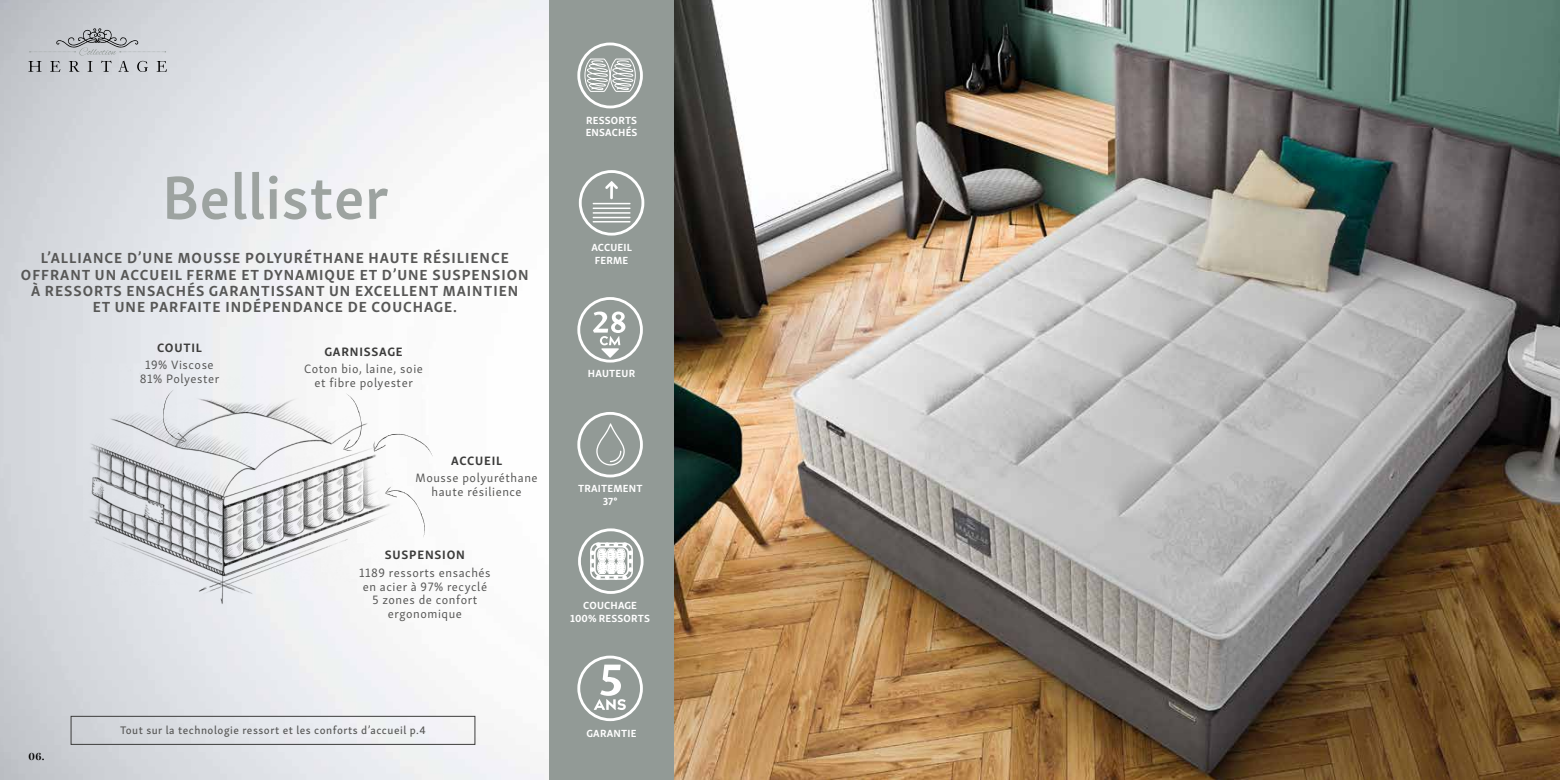
<style>
.page{position:relative;width:1560px;height:780px;background:#fff}
.page>*{position:absolute;margin:0;border:0;box-sizing:border-box;transform-origin:0 0}
.t1{font:600 62.5px "Skolar Sans PE";color:#9da3a0}
.t2{font:700 15px/16.2px "Skolar Sans PE";letter-spacing:.065em;color:#575756;text-align:center}
.t3{font:12.5px/13.8px "Skolar Sans PE";letter-spacing:.045em;color:#575756;text-align:center}
.t4{font:700 12.5px "Skolar Sans PE";letter-spacing:.065em;color:#3c3c3b}
.t5{font:12.5px/12.5px "Charlotte Sans Book Plain";color:#fff}
.t6{font:11.25px "Skolar Sans PE Me";letter-spacing:.045em;color:#575756}
.t7{font:700 10.62px/12.5px "Skolar Sans PE";letter-spacing:.02em;color:#fff;text-align:center}
.t8{font:700 10px "Playfair Display";color:#000}
</style>
<div class="page">
<img style="left:0;top:0;width:549px;height:780px">
<div style="left:71px;top:716px;width:404px;height:28px;border:1px solid #3c3c3b"></div>
<img style="left:673px;top:0;width:886px;height:780px">
<img style="left:76px;top:359px;width:326px;height:255px">
<svg style="left:373px;top:433px;width:60px;height:24px"></svg>
<svg style="left:343px;top:393px;width:19px;height:58px"></svg>
<svg style="left:163px;top:390px;width:23px;height:53px"></svg>
<svg style="left:385px;top:486px;width:41px;height:52px"></svg>
<div style="left:549px;top:0;width:124px;height:780px;background:#929a96"></div>
<svg style="left:577px;top:655px;width:65px;height:66px"></svg>
<svg style="left:578px;top:170px;width:66px;height:65px"></svg>
<svg style="left:577px;top:297px;width:65px;height:65px"></svg>
<svg style="left:577px;top:412px;width:65px;height:65px"></svg>
<svg style="left:28px;top:61px;width:14px;height:11px"></svg>
<svg style="left:50px;top:61px;width:10px;height:11px"></svg>
<svg style="left:69px;top:61px;width:10px;height:11px"></svg>
<svg style="left:88px;top:61px;width:5px;height:11px"></svg>
<svg style="left:101px;top:61px;width:11px;height:11px"></svg>
<svg style="left:118px;top:61px;width:11px;height:11px"></svg>
<svg style="left:137px;top:61px;width:11px;height:11px"></svg>
<svg style="left:157px;top:61px;width:10px;height:11px"></svg>
<svg style="left:29px;top:28px;width:137px;height:27px;background:#bcbfc3"></svg>
<div style="left:577px;top:43px;width:65px;height:65px;border:3px solid #fff;border-radius:50%"></div>
<svg style="left:584px;top:58px;width:52px;height:34px"></svg>
<svg style="left:578px;top:528px;width:65px;height:66px"></svg>
<h1 class="t1" style="left:162px;top:148px;width:228px">Bellister</h1>
<p class="t2" style="left:21px;top:249px;width:509px">L’ALLIANCE D’UNE MOUSSE POLYURÉTHANE HAUTE RÉSILIENCE OFFRANT UN ACCUEIL FERME ET DYNAMIQUE ET D’UNE SUSPENSION À RESSORTS ENSACHÉS GARANTISSANT UN EXCELLENT MAINTIEN ET UNE PARFAITE INDÉPENDANCE DE COUCHAGE.</p>
<p class="t4" style="left:157px;top:337px;width:46px">COUTIL</p>
<p class="t3" style="left:140px;top:356px;width:81px">19% Viscose<br>81% Polyester</p>
<p class="t4" style="left:324px;top:341px;width:80px">GARNISSAGE</p>
<p class="t3" style="left:304px;top:361px;width:120px">Coton bio, laine, soie et fibre polyester</p>
<p class="t4" style="left:451px;top:450px;width:53px">ACCUEIL</p>
<p class="t3" style="left:415px;top:470px;width:124px">Mousse polyuréthane haute résilience</p>
<p class="t4" style="left:385px;top:545px;width:82px">SUSPENSION</p>
<p class="t3" style="left:359px;top:564px;width:133px">1189 ressorts ensachés en acier à 97% recyclé<br>5 zones de confort ergonomique</p>
<p class="t5" style="left:587px;top:113px;width:47px">Ressorts ensachés</p>
<p class="t7" style="left:585px;top:113px;width:53px;text-align:left">RESSORTS<br>ENSACHÉS</p>
<p class="t7" style="left:591px;top:240px;width:42px">ACCUEIL<br>FERME</p>
<p class="t7" style="left:588px;top:366px;width:49px">HAUTEUR</p>
<p class="t7" style="left:578px;top:481px;width:66px">TRAITEMENT<br>37°</p>
<p class="t7" style="left:570px;top:598px;width:81px">COUCHAGE<br>100% RESSORTS</p>
<p class="t8" style="left:28px;top:749px;width:18px">06.</p>
<p class="t6" style="left:120px;top:721px;width:307px">Tout sur la technologie ressort et les conforts d’accueil p.4</p>
<p class="t7" style="left:586px;top:725px;width:51px">GARANTIE</p>
</div>
